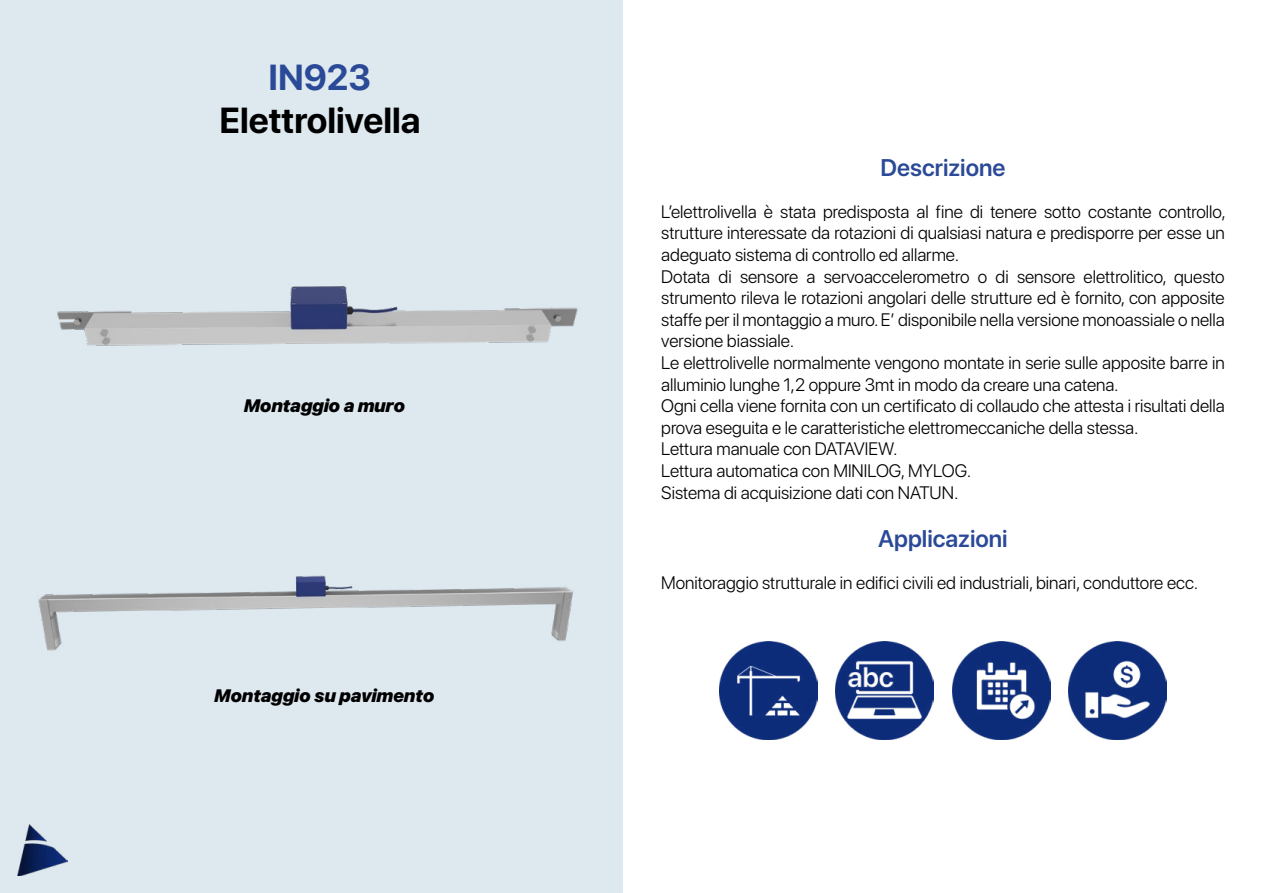
<style>
.page{position:relative;width:1263px;height:893px;background:#fff}
.page>*{position:absolute;margin:0;border:0;box-sizing:border-box;transform-origin:0 0}
.t1{font:700 36px "SF Pro Display";color:#000}
.t2{font:700 36px "SF Pro Display";color:#2a4997}
.t3{font:600 24px "SF Pro Display";color:#2a4997}
.t4{font:300 18px/21.6px "SF Pro Display";color:#000}
.t5{font:italic 900 18px "SF Pro Display";color:#000}
</style>
<div class="page">
<div style="left:0;top:0;width:623px;height:893px;background:#dee8ef"></div>
<img style="left:952px;top:641px;width:98px;height:98px">
<img style="left:836px;top:641px;width:98px;height:98px">
<img style="left:1068px;top:641px;width:98px;height:98px">
<img style="left:719px;top:641px;width:98px;height:98px">
<img style="left:17px;top:286px;width:561px;height:590px">
<div style="left:194px;top:685px;width:252px;height:18px;background:#dee8ef"></div>
<h1 class="t2" style="left:269px;top:56px;width:104px">IN923</h1>
<h1 class="t1" style="left:219px;top:99px;width:202px">Elettrolivella</h1>
<p class="t5" style="left:244px;top:393px;width:163px">Montaggio a muro</p>
<p class="t5" style="left:214px;top:682px;width:222px">Montaggio su pavimento</p>
<h2 class="t3" style="left:880px;top:151px;width:126px">Descrizione</h2>
<p class="t4" style="left:661px;top:201px;width:566px">L’elettrolivella è stata predisposta al fine di tenere sotto costante controllo, strutture interessate da rotazioni di qualsiasi natura e predisporre per esse un adeguato sistema di controllo ed allarme.<br>Dotata di sensore a servoaccelerometro o di sensore elettrolitico, questo strumento rileva le rotazioni angolari delle strutture ed è fornito, con apposite staffe per il montaggio a muro. E’ disponibile nella versione monoassiale o nella versione biassiale.<br>Le elettrolivelle normalmente vengono montate in serie sulle apposite barre in alluminio lunghe 1,2 oppure 3mt in modo da creare una catena.<br>Ogni cella viene fornita con un certificato di collaudo che attesta i risultati della prova eseguita e le caratteristiche elettromeccaniche della stessa.<br>Lettura manuale con DATAVIEW.<br>Lettura automatica con MINILOG, MYLOG.<br>Sistema di acquisizione dati con NATUN.</p>
<h2 class="t3" style="left:878px;top:522px;width:131px">Applicazioni</h2>
<p class="t4" style="left:661px;top:572px;width:538px">Monitoraggio strutturale in edifici civili ed industriali, binari, conduttore ecc.</p>
</div>
